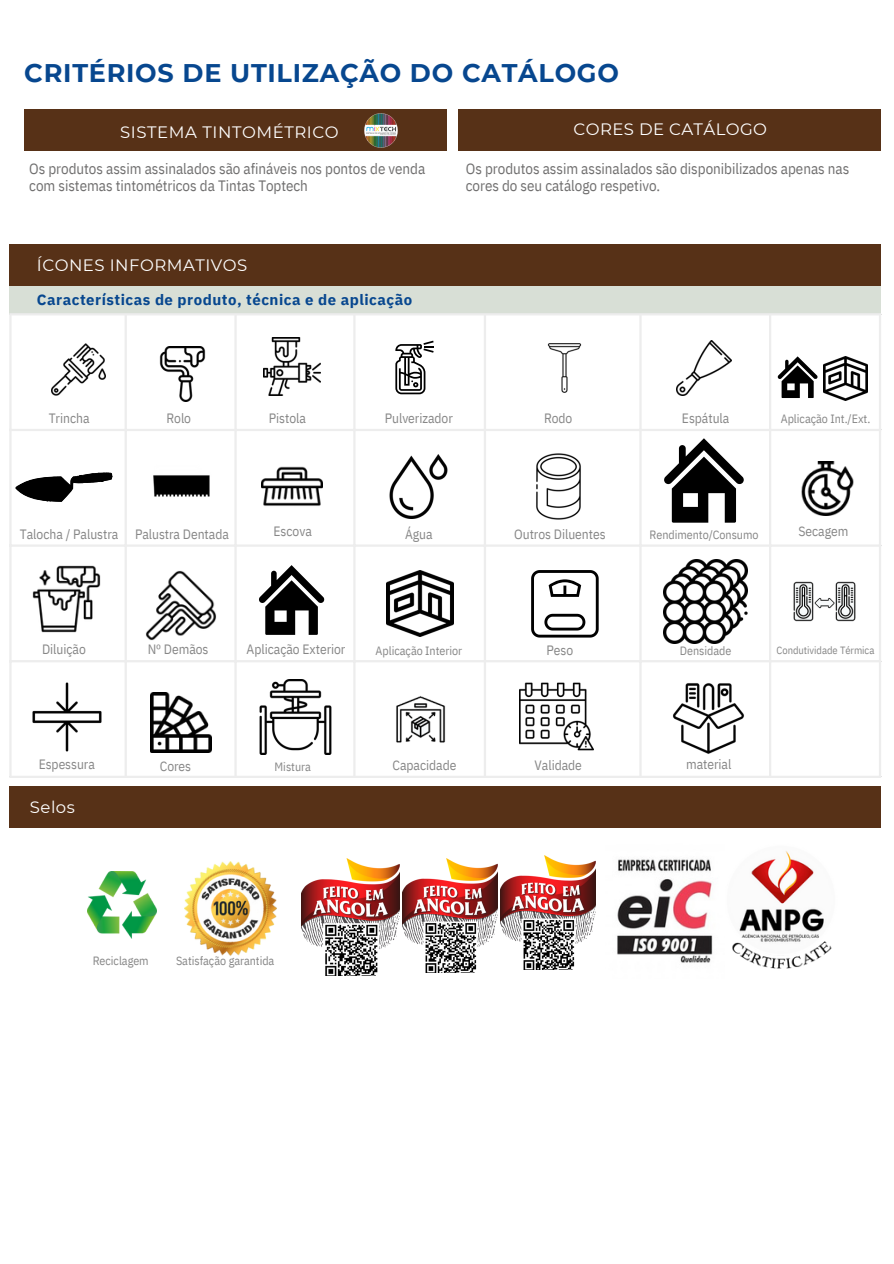
<style>
.page{position:relative;width:894px;height:1264px;background:#fff}
.page>*{position:absolute;margin:0;border:0;box-sizing:border-box;transform-origin:0 0}
.t1{font:700 25.5px "Montserrat";letter-spacing:.03em;color:#07478f}
.t2{font:16.5px "Montserrat";letter-spacing:.03em;color:#fff}
.t3{font:15px/16.8px "IBM Plex Sans Cond";letter-spacing:-.005em;color:#706f6f}
.t4{font:700 15px "IBM Plex Sans";letter-spacing:.035em;color:#07478f}
.t5{font:13.5px "IBM Plex Sans Cond";letter-spacing:-.005em;color:#878787}
.t6{font:12px "IBM Plex Sans Cond";letter-spacing:-.005em;color:#878787}
.t7{font:10.5px "IBM Plex Sans Cond";letter-spacing:-.005em;color:#878787}
</style>
<div class="page">
<div style="left:24px;top:109px;width:422px;height:42px;background:#573117"></div>
<div style="left:458px;top:109px;width:422px;height:42px;background:#573117"></div>
<img style="left:364px;top:113px;width:33px;height:34px">
<div style="left:9px;top:245px;width:871px;height:41px;background:#573117"></div>
<div style="left:9px;top:286px;width:871px;height:27px;background:#d8dfd6"></div>
<hr style="left:9px;top:315px;width:3px;height:460px;background:#ededed">
<hr style="left:124px;top:315px;width:3px;height:460px;background:#ededed">
<hr style="left:234px;top:315px;width:3px;height:460px;background:#ededed">
<hr style="left:353px;top:315px;width:2px;height:460px;background:#ededed">
<hr style="left:483px;top:315px;width:3px;height:460px;background:#ededed">
<hr style="left:639px;top:315px;width:2px;height:460px;background:#ededed">
<hr style="left:768px;top:315px;width:3px;height:460px;background:#ededed">
<hr style="left:878px;top:315px;width:2px;height:460px;background:#ededed">
<hr style="left:9px;top:313px;width:871px;height:2px;background:#ededed">
<hr style="left:9px;top:429px;width:871px;height:2px;background:#ededed">
<hr style="left:9px;top:544px;width:871px;height:2px;background:#ededed">
<hr style="left:9px;top:660px;width:871px;height:2px;background:#ededed">
<hr style="left:9px;top:775px;width:871px;height:3px;background:#ededed">
<img style="left:159px;top:347px;width:47px;height:54px">
<img style="left:263px;top:337px;width:57px;height:58px">
<img style="left:51px;top:343px;width:54px;height:53px">
<svg style="left:395px;top:340px;width:38px;height:54px"></svg>
<img style="left:676px;top:340px;width:55px;height:55px">
<img style="left:547px;top:343px;width:35px;height:49px">
<div style="left:9px;top:785px;width:871px;height:42px;background:#573117"></div>
<img style="left:389px;top:455px;width:59px;height:64px">
<img style="left:536px;top:453px;width:45px;height:67px">
<svg style="left:664px;top:438px;width:80px;height:84px"></svg>
<svg style="left:777px;top:356px;width:40px;height:42px"></svg>
<svg style="left:259px;top:565px;width:65px;height:70px"></svg>
<img style="left:386px;top:570px;width:67px;height:66px">
<img style="left:823px;top:356px;width:44px;height:44px">
<img style="left:801px;top:461px;width:53px;height:54px">
<img style="left:261px;top:467px;width:62px;height:39px">
<img style="left:145px;top:570px;width:71px;height:71px">
<img style="left:33px;top:565px;width:67px;height:67px">
<img style="left:151px;top:692px;width:60px;height:60px">
<svg style="left:531px;top:570px;width:67px;height:67px"></svg>
<img style="left:32px;top:682px;width:70px;height:70px">
<img style="left:259px;top:679px;width:73px;height:75px">
<img style="left:663px;top:559px;width:84px;height:84px">
<img style="left:673px;top:683px;width:71px;height:71px">
<img style="left:793px;top:581px;width:63px;height:41px">
<img style="left:396px;top:696px;width:50px;height:47px">
<img style="left:519px;top:682px;width:74px;height:69px">
<img style="left:153px;top:475px;width:57px;height:22px">
<img style="left:87px;top:872px;width:69px;height:66px">
<img style="left:184px;top:861px;width:92px;height:95px">
<img style="left:732px;top:851px;width:100px;height:118px">
<img style="left:617px;top:859px;width:96px;height:104px">
<img style="left:500px;top:855px;width:95px;height:114px">
<img style="left:402px;top:858px;width:96px;height:114px">
<img style="left:302px;top:858px;width:98px;height:117px">
<svg style="left:16px;top:472px;width:97px;height:29px"></svg>
<h5 class="t1" style="left:24px;top:57px;width:596px">CRITÉRIOS DE UTILIZAÇÃO DO CATÁLOGO</h5>
<p class="t2" style="left:120px;top:122px;width:220px">SISTEMA TINTOMÉTRICO</p>
<p class="t2" style="left:573px;top:119px;width:195px">CORES DE CATÁLOGO</p>
<p class="t3" style="left:29px;top:160px;width:397px">Os produtos assim assinalados são afináveis nos pontos de venda com sistemas tintométricos da Tintas Toptech</p>
<h5 class="t3" style="left:465px;top:160px;width:385px">Os produtos assim assinalados são disponibilizados apenas nas cores do seu catálogo respetivo.</h5>
<h6 class="t2" style="left:37px;top:255px;width:212px">ÍCONES INFORMATIVOS</h6>
<h5 class="t4" style="left:37px;top:289px;width:377px">Características de produto, técnica e de aplicação</h5>
<p class="t5" style="left:49px;top:409px;width:42px">Trincha</p>
<h5 class="t5" style="left:166px;top:409px;width:26px">Rolo</h5>
<p class="t5" style="left:269px;top:409px;width:39px">Pistola</p>
<h5 class="t5" style="left:384px;top:409px;width:70px">Pulverizador</h5>
<p class="t5" style="left:544px;top:409px;width:30px">Rodo</p>
<h5 class="t5" style="left:681px;top:409px;width:49px">Espátula</h5>
<p class="t6" style="left:780px;top:411px;width:91px">Aplicação Int./Ext.</p>
<h5 class="t5" style="left:20px;top:525px;width:100px">Talocha / Palustra</h5>
<p class="t5" style="left:135px;top:525px;width:95px">Palustra Dentada</p>
<p class="t5" style="left:273px;top:522px;width:40px">Escova</p>
<h5 class="t5" style="left:405px;top:525px;width:29px">Água</h5>
<h6 class="t5" style="left:514px;top:525px;width:93px">Outros Diluentes</h6>
<p class="t6" style="left:649px;top:526px;width:110px">Rendimento/Consumo</p>
<h6 class="t5" style="left:798px;top:522px;width:51px">Secagem</h6>
<p class="t5" style="left:42px;top:640px;width:45px">Diluição</p>
<h5 class="t5" style="left:148px;top:640px;width:62px">Nº Demãos</h5>
<p class="t5" style="left:246px;top:640px;width:100px">Aplicação Exterior</p>
<h5 class="t6" style="left:375px;top:642px;width:88px">Aplicação Interior</h5>
<p class="t6" style="left:679px;top:642px;width:53px">Densidade</p>
<h5 class="t7" style="left:776px;top:643px;width:99px">Condutividade Térmica</h5>
<h5 class="t5" style="left:546px;top:641px;width:28px">Peso</h5>
<p class="t5" style="left:39px;top:754px;width:58px">Espessura</p>
<h6 class="t5" style="left:160px;top:757px;width:33px">Cores</h6>
<p class="t6" style="left:274px;top:758px;width:38px">Mistura</p>
<p class="t5" style="left:392px;top:756px;width:65px">Capacidade</p>
<p class="t5" style="left:534px;top:756px;width:49px">Validade</p>
<h4 class="t2" style="left:30px;top:797px;width:46px">Selos</h4>
<h6 class="t6" style="left:93px;top:953px;width:57px">Reciclagem</h6>
<p class="t6" style="left:176px;top:953px;width:100px">Satisfação garantida</p>
<p class="t5" style="left:686px;top:754px;width:47px">material</p>
</div>
